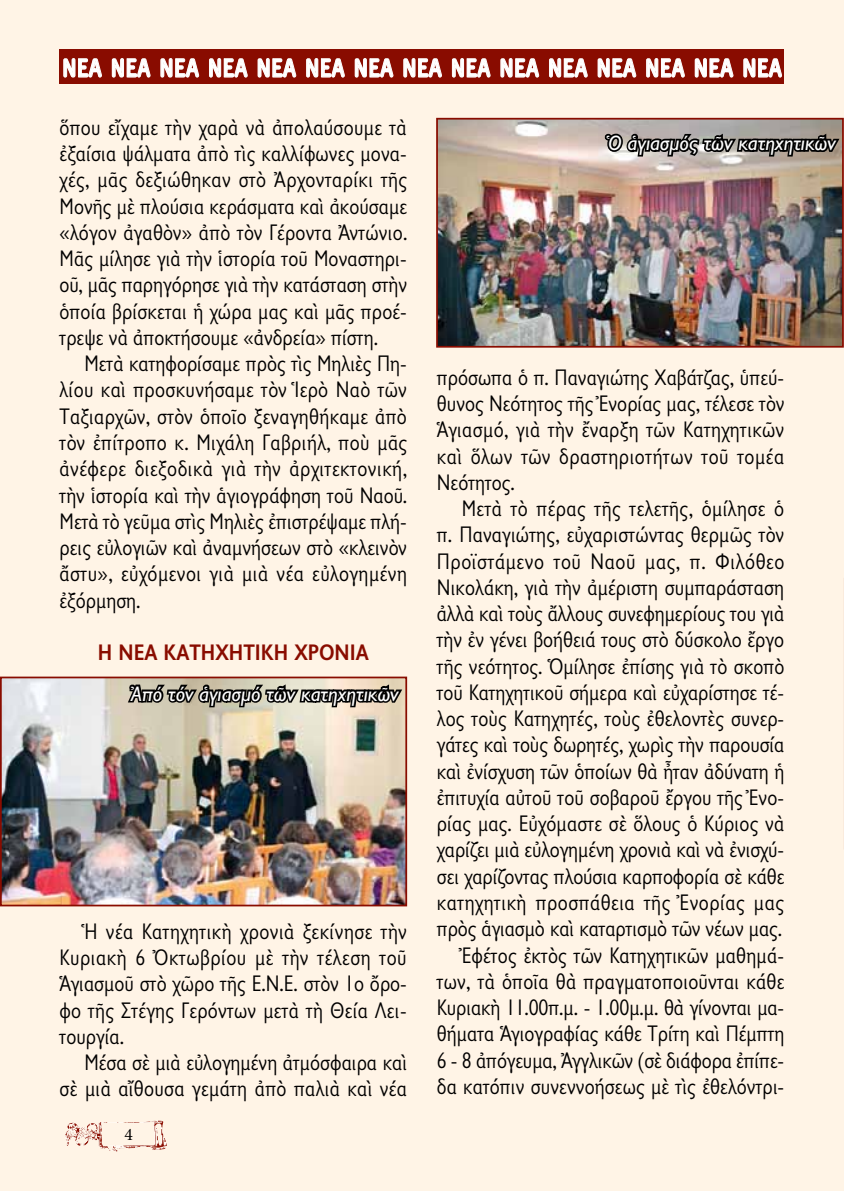
<style>
.page{position:relative;width:844px;height:1191px;background:#fff}
.page>*{position:absolute;margin:0;border:0;box-sizing:border-box;transform-origin:0 0}
.t1{font:24.5px "PF Interface Inline";letter-spacing:.005em;color:#fff;scale:.92 1}
.t2{font:22.75px/26.2px "Gill Sans Hel SCOS";color:#000;text-align:justify}
.t3{font:700 22.75px "Gill Sans Hel SCOS";color:#890c00}
.t4{font:italic 21px "Gill Sans Hel";color:#fff}
.t5{font:17.5px "Minion Pro";color:#000}
</style>
<div class="page">
<div style="left:0;top:0;width:843px;height:1191px;background:#fff4e6"></div>
<hr style="left:843px;top:0;width:1px;height:1191px;background:#fff4e6">
<img style="left:3px;top:679px;width:401px;height:224px">
<div style="left:0;top:676px;width:407px;height:230px;border:2px solid #890c00"></div>
<img style="left:439px;top:121px;width:401px;height:224px">
<div style="left:436px;top:118px;width:407px;height:230px;border:2px solid #890c00"></div>
<img style="left:67px;top:1120px;width:91px;height:12px">
<div style="left:60px;top:50px;width:724px;height:34px;background:#890c00"></div>
<svg style="left:63px;top:58px;width:39px;height:20px"></svg>
<svg style="left:112px;top:58px;width:38px;height:20px"></svg>
<svg style="left:160px;top:58px;width:39px;height:20px"></svg>
<svg style="left:209px;top:58px;width:38px;height:20px"></svg>
<svg style="left:258px;top:58px;width:38px;height:20px"></svg>
<svg style="left:306px;top:58px;width:38px;height:20px"></svg>
<svg style="left:355px;top:58px;width:38px;height:20px"></svg>
<svg style="left:403px;top:58px;width:39px;height:20px"></svg>
<svg style="left:452px;top:58px;width:38px;height:20px"></svg>
<svg style="left:500px;top:58px;width:39px;height:20px"></svg>
<svg style="left:549px;top:58px;width:38px;height:20px"></svg>
<svg style="left:597px;top:58px;width:39px;height:20px"></svg>
<svg style="left:646px;top:58px;width:38px;height:20px"></svg>
<svg style="left:694px;top:58px;width:39px;height:20px"></svg>
<svg style="left:743px;top:58px;width:38px;height:20px"></svg>
<img style="left:603px;top:117px;width:239px;height:80px">
<svg style="left:125px;top:676px;width:280px;height:71px;background:#b0a693"></svg>
<p class="t1" style="left:62px;top:54px;width:783px">ΝΕΑ ΝΕΑ ΝΕΑ ΝΕΑ ΝΕΑ ΝΕΑ ΝΕΑ ΝΕΑ ΝΕΑ ΝΕΑ ΝΕΑ ΝΕΑ ΝΕΑ ΝΕΑ ΝΕΑ</p>
<p class="t2" style="left:60px;top:115px;width:349px">ὅπου εἴχαμε τὴν χαρὰ νὰ ἀπολαύσουμε τὰ ἐξαίσια ψάλματα ἀπὸ τὶς καλλίφωνες μονα&shy;χές, μᾶς δεξιώθηκαν στὸ Ἀρχονταρίκι τῆς Μονῆς μὲ πλούσια κεράσματα καὶ ἀκούσαμε «λόγον ἀγαθὸν» ἀπὸ τὸν Γέροντα Ἀντώνιο.<br>Μᾶς μίλησε γιὰ τὴν ἱστορία τοῦ Μοναστηρι&shy;οῦ, μᾶς παρηγόρησε γιὰ τὴν κατάσταση στὴν ὁποία βρίσκεται ἡ χώρα μας καὶ μᾶς προέ&shy;τρεψε νὰ ἀποκτήσουμε «ἀνδρεία» πίστη.</p>
<p class="t2" style="left:60px;top:351px;width:349px;text-indent:25px">Μετὰ κατηφορίσαμε πρὸς τὶς Μηλιὲς Πη&shy;λίου καὶ προσκυνήσαμε τὸν Ἱερὸ Ναὸ τῶν Ταξιαρχῶν, στὸν ὁποῖο ξεναγηθήκαμε ἀπὸ τὸν ἐπίτροπο κ. Μιχάλη Γαβριήλ, ποὺ μᾶς ἀνέφερε διεξοδικὰ γιὰ τὴν ἀρχιτεκτονική, τὴν ἱστορία καὶ τὴν ἁγιογράφηση τοῦ Ναοῦ.<br>Μετὰ τὸ γεῦμα στὶς Μηλιὲς ἐπιστρέψαμε πλή&shy;ρεις εὐλογιῶν καὶ ἀναμνήσεων στὸ «κλεινὸν ἄστυ», εὐχόμενοι γιὰ μιὰ νέα εὐλογημένη ἐξόρμηση.</p>
<p class="t3" style="left:98px;top:641px;width:272px">Η ΝΕΑ ΚΑΤΗΧΗΤΙΚΗ ΧΡΟΝΙΑ</p>
<p class="t4" style="left:131px;top:683px;width:269px">Ἀπό τόν ἁγιασμό τῶν κατηχητικῶν</p>
<p class="t2" style="left:60px;top:918px;width:349px;text-indent:25px">Ἡ νέα Κατηχητικὴ χρονιὰ ξεκίνησε τὴν Κυριακὴ 6 Ὀκτωβρίου μὲ τὴν τέλεση τοῦ Ἁγιασμοῦ στὸ χῶρο τῆς Ε.Ν.Ε. στὸν 1ο ὄρο&shy;φο τῆς Στέγης Γερόντων μετὰ τὴ Θεία Λει&shy;τουργία.</p>
<p class="t2" style="left:60px;top:1050px;width:349px;text-align:right">Μέσα σὲ μιὰ εὐλογημένη ἀτμόσφαιρα καὶ<br>σὲ μιὰ αἴθουσα γεμάτη ἀπὸ παλιὰ καὶ νέα</p>
<p class="t5" style="left:124px;top:1122px;width:10px">4</p>
<p class="t4" style="left:608px;top:132px;width:229px">Ὁ ἁγιασμός τῶν κατηχητικῶν</p>
<p class="t2" style="left:437px;top:364px;width:349px">πρόσωπα ὁ π. Παναγιώτης Χαβάτζας, ὑπεύ&shy;θυνος Νεότητος τῆς Ἐνορίας μας, τέλεσε τὸν Ἁγιασμό, γιὰ τὴν ἔναρξη τῶν Κατηχητικῶν καὶ ὅλων τῶν δραστηριοτήτων τοῦ τομέα Νεότητος.</p>
<p class="t2" style="left:437px;top:496px;width:349px;text-align:right">Μετὰ τὸ πέρας τῆς τελετῆς, ὁμίλησε ὁ<br>π. Παναγιώτης, εὐχαριστώντας θερμῶς τὸν Προϊστάμενο τοῦ Ναοῦ μας, π. Φιλόθεο Νικολάκη, γιὰ τὴν ἀμέριστη συμπαράσταση ἀλλὰ καὶ τοὺς ἄλλους συνεφημερίους του γιὰ τὴν ἐν γένει βοήθειά τους στὸ δύσκολο ἔργο τῆς νεότητος. Ὁμίλησε ἐπίσης γιὰ τὸ σκοπὸ τοῦ Κατηχητικοῦ σήμερα καὶ εὐχαρίστησε τέ&shy;λος τοὺς Κατηχητές, τοὺς ἐθελοντὲς συνερ&shy;γάτες καὶ τοὺς δωρητές, χωρὶς τὴν παρουσία καὶ ἐνίσχυση τῶν ὁποίων θὰ ἦταν ἀδύνατη ἡ ἐπιτυχία αὐτοῦ τοῦ σοβαροῦ ἔργου τῆς Ἐνο&shy;ρίας μας. Εὐχόμαστε σὲ ὅλους ὁ Κύριος νὰ χαρίζει μιὰ εὐλογημένη χρονιὰ καὶ νὰ ἐνισχύ&shy;σει χαρίζοντας πλούσια καρποφορία σὲ κάθε κατηχητικὴ προσπάθεια τῆς Ἐνορίας μας πρὸς ἁγιασμὸ καὶ καταρτισμὸ τῶν νέων μας.<br>Ἐφέτος ἐκτὸς τῶν Κατηχητικῶν μαθημά&shy;των, τὰ ὁποῖα θὰ πραγματοποιοῦνται κάθε Κυριακὴ 11.00π.μ. - 1.00μ.μ. θὰ γίνονται μα&shy;θήματα Ἁγιογραφίας κάθε Τρίτη καὶ Πέμπτη 6 - 8 ἀπόγευμα, Ἀγγλικῶν (σὲ διάφορα ἐπίπε&shy;δα κατόπιν συνεννοήσεως μὲ τὶς ἐθελόντρι-</p>
</div>
